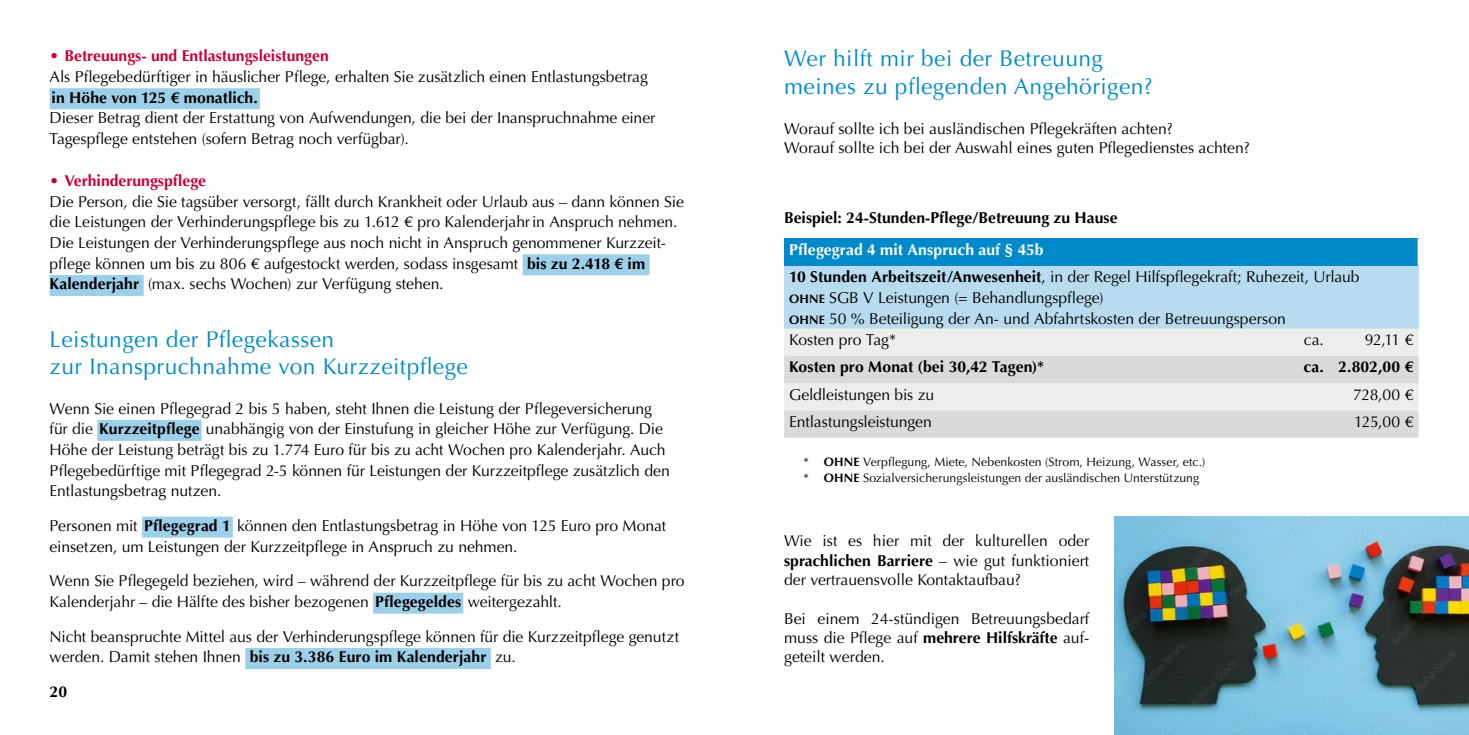
<style>
.page{position:relative;width:1469px;height:735px;background:#fff}
.page>*{position:absolute;margin:0;border:0;box-sizing:border-box;transform-origin:0 0}
.t1{font:22.75px/27.3px "Optima LT Pro";letter-spacing:.02em;color:#008ac9}
.t2{font:15.75px/20.7px "Optima LT Pro";color:#000}
.t3{font:700 15.75px "Optima LT Pro";color:#000}
.t4{font:700 15.75px "Optima LT Pro";color:#c90035}
.t5{font:12.25px/15.8px "Optima LT Pro";letter-spacing:.005em;color:#000}
.s1{font-weight:700}
.s2{font-weight:700;color:#fff}
.s3{font-weight:700;font-size:12.25px}
</style>
<div class="page">
<img style="left:1114px;top:516px;width:354px;height:218px">
<div style="left:784px;top:238px;width:634px;height:27px;background:#008ac9"></div>
<div style="left:784px;top:265px;width:634px;height:63px;background:#b9dbef"></div>
<div style="left:784px;top:328px;width:634px;height:27px;background:#eceded"></div>
<svg style="left:784px;top:355px;width:634px;height:82px;background:#dfe0e1"></svg>
<hr style="left:1417px;top:238px;width:2px;height:27px;background:#fff">
<div style="left:97px;top:419px;width:105px;height:21px;background:#9ecfe9"></div>
<div style="left:142px;top:516px;width:91px;height:21px;background:#9ecfe9"></div>
<div style="left:373px;top:592px;width:90px;height:21px;background:#9ecfe9"></div>
<div style="left:245px;top:647px;width:246px;height:21px;background:#9ecfe9"></div>
<div style="left:50px;top:88px;width:210px;height:21px;background:#9ecfe9"></div>
<div style="left:522px;top:254px;width:127px;height:21px;background:#9ecfe9"></div>
<div style="left:50px;top:275px;width:94px;height:21px;background:#9ecfe9"></div>
<p class="t4" style="left:50px;top:46px;width:281px">• Betreuungs- und Entlastungsleistungen</p>
<p class="t2" style="left:50px;top:66px;width:599px">Als Pflegebedürftiger in häuslicher Pflege, erhalten Sie zusätzlich einen Entlastungsbetrag</p>
<p class="t3" style="left:52px;top:87px;width:208px">in Höhe von 125 € monatlich.</p>
<p class="t2" style="left:50px;top:108px;width:607px">Dieser Betrag dient der Erstattung von Aufwendungen, die bei der Inanspruchnahme einer<br>Tagespflege entstehen (sofern Betrag noch verfügbar).</p>
<p class="t4" style="left:50px;top:170px;width:158px">• Verhinderungspflege</p>
<p class="t2" style="left:50px;top:191px;width:635px">Die Person, die Sie tagsüber versorgt, fällt durch Krankheit oder Urlaub aus – dann können Sie die Leistungen der Verhinderungspflege bis zu 1.612 € pro Kalenderjahrin Anspruch nehmen.<br>Die Leistungen der Verhinderungspflege aus noch nicht in Anspruch genommener Kurzzeit&shy;pflege können um bis zu 806 € aufgestockt werden, sodass insgesamt <span class="s1">bis zu 2.418 € im Kalenderjahr</span> (max. sechs Wochen) zur Verfügung stehen.</p>
<h1 class="t1" style="left:50px;top:325px;width:420px">Leistungen der Pflegekassen<br>zur Inanspruchnahme von Kurzzeitpflege</h1>
<p class="t2" style="left:50px;top:398px;width:621px">Wenn Sie einen Pflegegrad 2 bis 5 haben, steht Ihnen die Leistung der Pflegeversicherung für die <span class="s1">Kurzzeitpflege</span> unabhängig von der Einstufung in gleicher Höhe zur Verfügung. Die Höhe der Leistung beträgt bis zu 1.774 Euro für bis zu acht Wochen pro Kalenderjahr. Auch Pflegebedürftige mit Pflegegrad 2-5 können für Leistungen der Kurzzeitpflege zusätzlich den Entlastungsbetrag nutzen.</p>
<p class="t2" style="left:50px;top:515px;width:618px">Personen mit <span class="s1">Pflegegrad 1</span> können den Entlastungsbetrag in Höhe von 125 Euro pro Monat einsetzen, um Leistungen der Kurzzeitpflege in Anspruch zu nehmen.</p>
<p class="t2" style="left:50px;top:570px;width:636px">Wenn Sie Pflegegeld beziehen, wird – während der Kurzzeitpflege für bis zu acht Wochen pro<br>Kalenderjahr – die Hälfte des bisher bezogenen <span class="s1">Pflegegeldes</span> weitergezahlt.</p>
<p class="t2" style="left:50px;top:625px;width:631px">Nicht beanspruchte Mittel aus der Verhinderungspflege können für die Kurzzeitpflege genutzt werden. Damit stehen Ihnen <span class="s1">bis zu 3.386 Euro im Kalenderjahr</span> zu.</p>
<p class="t3" style="left:50px;top:681px;width:19px">20</p>
<h1 class="t1" style="left:784px;top:45px;width:370px">Wer hilft mir bei der Betreuung meines zu pflegenden Angehörigen?</h1>
<p class="t2" style="left:784px;top:119px;width:467px;line-height:19.2px">Worauf sollte ich bei ausländischen Pflegekräften achten?<br>Worauf sollte ich bei der Auswahl eines guten Pflegedienstes achten?</p>
<p class="t3" style="left:784px;top:207px;width:335px">Beispiel: 24-Stunden-Pflege/Betreuung zu Hause</p>
<p class="t2" style="left:789px;top:236px;width:572px;line-height:27.3px"><span class="s2">Pflegegrad 4 mit Anspruch auf § 45b<br></span><span class="s1">10 Stunden Arbeitszeit/Anwesenheit</span>, in der Regel Hilfspflegekraft; Ruhezeit, Urlaub</p>
<p class="t2" style="left:789px;top:287px;width:498px"><span class="s3">OHNE</span> SGB V Leistungen (= Behandlungspflege)<br><span class="s3">OHNE</span> 50 % Beteiligung der An- und Abfahrtskosten der Betreuungsperson<br>Kosten pro Tag*</p>
<p class="t2" style="left:1303px;top:329px;width:22px">ca.</p>
<p class="t2" style="left:1364px;top:329px;width:50px">92,11 €</p>
<p class="t3" style="left:789px;top:357px;width:256px">Kosten pro Monat (bei 30,42 Tagen)*</p>
<p class="t3" style="left:1303px;top:357px;width:112px">ca. 2.802,00 €</p>
<p class="t2" style="left:789px;top:384px;width:147px">Geldleistungen bis zu</p>
<p class="t2" style="left:1352px;top:384px;width:62px">728,00 €</p>
<p class="t2" style="left:789px;top:411px;width:144px">Entlastungsleistungen</p>
<p class="t2" style="left:1353px;top:411px;width:61px">125,00 €</p>
<p class="t5" style="left:803px;top:453px;width:403px">* <span class="s1">OHNE</span> Verpflegung, Miete, Nebenkosten (Strom, Heizung, Wasser, etc.) * <span class="s1">OHNE</span> Sozialversicherungsleistungen der ausländischen Unterstützung</p>
<p class="t2" style="left:784px;top:531px;width:307px;line-height:19.2px;text-align:justify">Wie ist es hier mit der kulturellen oder <span class="s1">sprachlichen Barriere</span> – wie gut funktioniert der vertrauensvolle Kontaktaufbau?</p>
<p class="t2" style="left:784px;top:608px;width:307px;line-height:19.2px;text-align:justify">Bei einem 24-stündigen Betreuungsbedarf muss die Pflege auf <span class="s1">mehrere Hilfskräfte</span> auf&shy;geteilt werden.</p>
</div>
